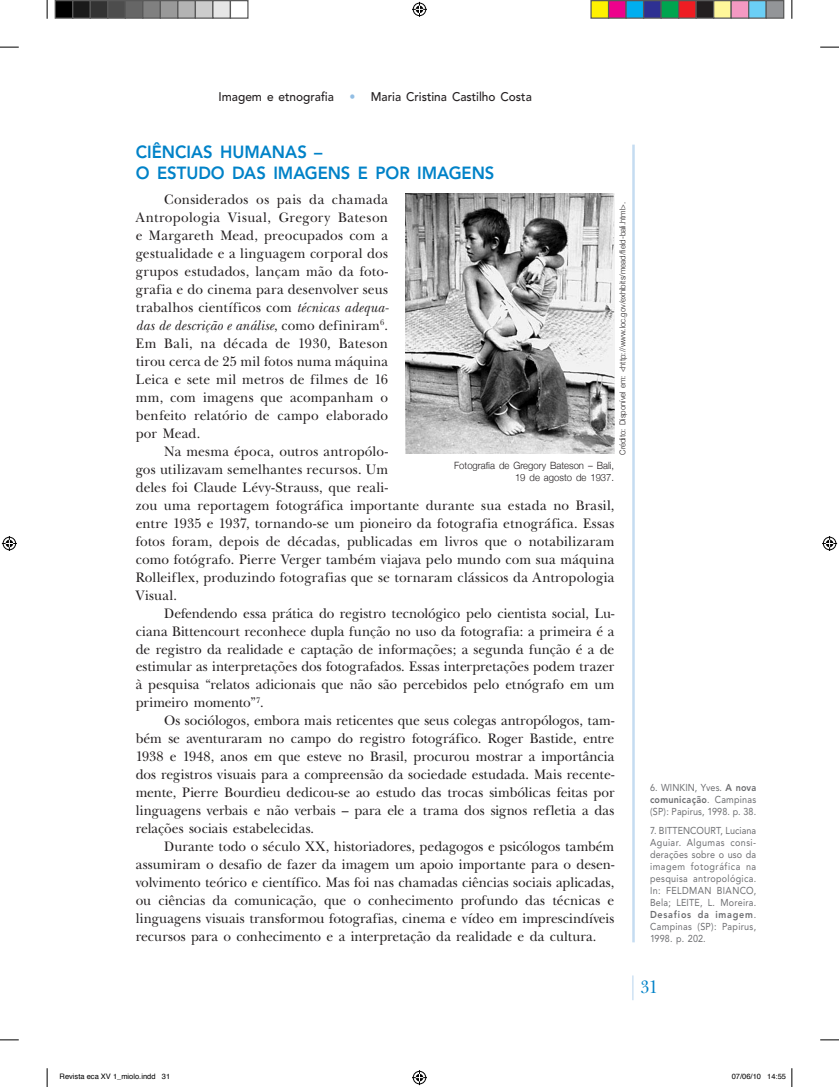
<style>
.page{position:relative;width:839px;height:1087px;background:#fff}
.page>*{position:absolute;margin:0;border:0;box-sizing:border-box;transform-origin:0 0}
.t1{font:18.75px "New Baskerville";color:#0082c8;scale:.9 1}
.t2{font:800 17.5px "Avenir";color:#0082c8;scale:.95 1}
.t3{font:14.38px/18px "New Baskerville";letter-spacing:.01em;color:#231f20;text-align:justify;scale:.95 1}
.t4{font:500 12.5px "Avenir";color:#231f20;scale:.95 1}
.t5{font:10px/12px "Avenir";letter-spacing:.025em;color:#6c6d70;text-align:justify;scale:.9 1}
.t6{font:300 10px/12px "Helvetica Neue";color:#231f20;text-align:right;scale:.95 1}
.t7{font:300 8.12px "Helvetica Neue";color:#231f20;scale:.95 1}
.t8{font:7.5px "Helvetica";color:#000}
.s1{color:#92bee4}
.s2{font-style:italic}
.s3{font-weight:800}
</style>
<div class="page">
<hr style="left:632px;top:145px;width:2px;height:797px;background:#c5dcf1">
<svg style="left:632px;top:975px;width:1px;height:25px"></svg>
<img style="left:406px;top:194px;width:208px;height:260px">
<svg style="left:0;top:46px;width:19px;height:2px"></svg>
<svg style="left:820px;top:46px;width:18px;height:2px"></svg>
<svg style="left:0;top:1039px;width:19px;height:1px"></svg>
<svg style="left:820px;top:1039px;width:18px;height:1px"></svg>
<svg style="left:46px;top:0;width:2px;height:19px"></svg>
<svg style="left:46px;top:1068px;width:2px;height:18px"></svg>
<svg style="left:791px;top:0;width:1px;height:19px"></svg>
<svg style="left:412px;top:2px;width:15px;height:15px"></svg>
<svg style="left:412px;top:1070px;width:15px;height:14px"></svg>
<svg style="left:2px;top:536px;width:15px;height:15px"></svg>
<svg style="left:822px;top:536px;width:14px;height:15px"></svg>
<div style="left:55px;top:1px;width:18px;height:17px;background:#000"></div>
<div style="left:55px;top:0;width:18px;height:19px;border:1px solid #595959"></div>
<div style="left:73px;top:1px;width:17px;height:17px;background:#1a1a1a"></div>
<div style="left:72px;top:0;width:19px;height:19px;border:1px solid #595959"></div>
<div style="left:90px;top:1px;width:18px;height:17px;background:#333"></div>
<div style="left:90px;top:0;width:18px;height:19px;border:1px solid #595959"></div>
<div style="left:108px;top:1px;width:17px;height:17px;background:#4d4d4d"></div>
<div style="left:107px;top:0;width:19px;height:19px;border:1px solid #595959"></div>
<div style="left:125px;top:1px;width:18px;height:17px;background:#666"></div>
<div style="left:125px;top:0;width:18px;height:19px;border:1px solid #595959"></div>
<div style="left:143px;top:1px;width:17px;height:17px;background:#808080"></div>
<div style="left:142px;top:0;width:19px;height:19px;border:1px solid #595959"></div>
<div style="left:160px;top:1px;width:18px;height:17px;background:#999"></div>
<div style="left:160px;top:0;width:18px;height:19px;border:1px solid #595959"></div>
<div style="left:178px;top:1px;width:17px;height:17px;background:#b3b3b3"></div>
<div style="left:177px;top:0;width:19px;height:19px;border:1px solid #595959"></div>
<div style="left:195px;top:1px;width:18px;height:17px;background:#ccc"></div>
<div style="left:195px;top:0;width:18px;height:19px;border:1px solid #595959"></div>
<div style="left:213px;top:1px;width:17px;height:17px;background:#e6e6e6"></div>
<div style="left:212px;top:0;width:19px;height:19px;border:1px solid #595959"></div>
<div style="left:230px;top:0;width:18px;height:19px;border:1px solid #595959"></div>
<div style="left:591px;top:1px;width:17px;height:17px;background:#fff101"></div>
<div style="left:590px;top:0;width:19px;height:19px;border:1px solid #595959"></div>
<div style="left:608px;top:1px;width:18px;height:17px;background:#ed028c"></div>
<div style="left:607px;top:0;width:19px;height:19px;border:1px solid #595959"></div>
<div style="left:626px;top:1px;width:17px;height:17px;background:#00aeef"></div>
<div style="left:625px;top:0;width:19px;height:19px;border:1px solid #595959"></div>
<div style="left:643px;top:1px;width:18px;height:17px;background:#2e3092"></div>
<div style="left:642px;top:0;width:19px;height:19px;border:1px solid #595959"></div>
<div style="left:661px;top:1px;width:17px;height:17px;background:#00a54f"></div>
<div style="left:660px;top:0;width:19px;height:19px;border:1px solid #595959"></div>
<div style="left:678px;top:1px;width:18px;height:17px;background:#ee1d23"></div>
<div style="left:677px;top:0;width:19px;height:19px;border:1px solid #595959"></div>
<div style="left:696px;top:1px;width:17px;height:17px;background:#231f20"></div>
<div style="left:695px;top:0;width:19px;height:19px;border:1px solid #595959"></div>
<div style="left:713px;top:1px;width:18px;height:17px;background:#fff79a"></div>
<div style="left:712px;top:0;width:19px;height:19px;border:1px solid #595959"></div>
<div style="left:731px;top:1px;width:17px;height:17px;background:#f499c2"></div>
<div style="left:730px;top:0;width:19px;height:19px;border:1px solid #595959"></div>
<div style="left:748px;top:1px;width:18px;height:17px;background:#6bcff6"></div>
<div style="left:747px;top:0;width:19px;height:19px;border:1px solid #595959"></div>
<div style="left:766px;top:1px;width:17px;height:17px;background:#939598"></div>
<div style="left:765px;top:0;width:19px;height:19px;border:1px solid #595959"></div>
<svg style="left:791px;top:1068px;width:1px;height:18px"></svg>
<p class="t4" style="left:218px;top:89px;width:331px">Imagem e etnografia <span class="s1">•</span> Maria Cristina Castilho Costa</p>
<p class="t2" style="left:136px;top:141px;width:23px">CIÊNCIAS</p>
<p class="t2" style="left:220px;top:141px;width:55px">HUMANAS</p>
<p class="t2" style="left:314px;top:141px;width:10px">–</p>
<p class="t2" style="left:136px;top:162px;width:179px">O ESTUDO DAS IMAGENS</p>
<p class="t2" style="left:358px;top:162px;width:97px">E POR IMAGENS</p>
<p class="t3" style="left:136px;top:190px;width:267px;text-indent:28px">Considerados os pais da chamada Antropologia Visual, Gregory Bateson e Margareth Mead, preocupados com a gestualidade e a linguagem corporal dos grupos estudados, lançam mão da foto&shy;grafia e do cinema para desenvolver seus trabalhos científicos com <span class="s2">técnicas adequa‑ das de descrição e análise</span>, como definiram<sup>6</sup>.<br>Em Bali, na década de 1930, Bateson tirou cerca de 25 mil fotos numa máquina Leica e sete mil metros de filmes de 16 mm, com imagens que acompanham o benfeito relatório de campo elaborado por Mead.</p>
<p class="t3" style="left:136px;top:442px;width:505px;text-align:left;text-indent:28px">Na mesma época, outros antropólo-<br>gos utilizavam semelhantes recursos. Um<br>deles foi Claude Lévy‑Strauss, que reali-<br>zou uma reportagem fotográfica importante durante sua estada no Brasil, entre 1935 e 1937, tornando‑se um pioneiro da fotografia etnográfica. Essas fotos foram, depois de décadas, publicadas em livros que o notabilizaram como fotógrafo. Pierre Verger também viajava pelo mundo com sua máquina Rolleiflex, produzindo fotografias que se tornaram clássicos da Antropologia Visual.</p>
<p class="t3" style="left:136px;top:604px;width:505px;text-indent:28px">Defendendo essa prática do registro tecnológico pelo cientista social, Lu&shy;ciana Bittencourt reconhece dupla função no uso da fotografia: a primeira é a de registro da realidade e captação de informações; a segunda função é a de estimular as interpretações dos fotografados. Essas interpretações podem trazer à pesquisa “relatos adicionais que não são percebidos pelo etnógrafo em um primeiro momento”<sup>7</sup>.</p>
<p class="t3" style="left:136px;top:711px;width:505px;text-indent:28px">Os sociólogos, embora mais reticentes que seus colegas antropólogos, tam&shy;bém se aventuraram no campo do registro fotográfico. Roger Bastide, entre 1938 e 1948, anos em que esteve no Brasil, procurou mostrar a importância dos registros visuais para a compreensão da sociedade estudada. Mais recente&shy;mente, Pierre Bourdieu dedicou‑se ao estudo das trocas simbólicas feitas por linguagens verbais e não verbais – para ele a trama dos signos refletia a das relações sociais estabelecidas.</p>
<p class="t3" style="left:136px;top:837px;width:505px;text-indent:28px">Durante todo o século XX, historiadores, pedagogos e psicólogos também assumiram o desafio de fazer da imagem um apoio importante para o desen&shy;volvimento teórico e científico. Mas foi nas chamadas ciências sociais aplicadas, ou ciências da comunicação, que o conhecimento profundo das técnicas e linguagens visuais transformou fotografias, cinema e vídeo em imprescindíveis recursos para o conhecimento e a interpretação da realidade e da cultura.</p>
<p class="t7" style="left:617px;top:455px;width:268px;rotate:-90deg">Crédito: Disponível em: &lt;http://www.loc.gov/exhibits/mead/field‑bali.html&gt;.</p>
<p class="t6" style="left:454px;top:459px;width:170px">Fotografia de Gregory Bateson – Bali,<br>19 de agosto de 1937.</p>
<p class="t5" style="left:649px;top:781px;width:119px">6. WINKIN, Yves. <span class="s3">A NOVA COMUNICAÇÃO</span>. Campinas (SP): Papirus, 1998. p. 38.</p>
<p class="t5" style="left:649px;top:824px;width:119px">7. BITTENCOURT, Luciana Aguiar. Algumas consi‑ derações sobre o uso da imagem fotográfica na pesquisa antropológica.<br>In: FELDMAN BIANCO, Bela; LEITE, L. Moreira.<br><span class="s3">DESAFIOS DA IMAGEM</span>.<br>Campinas (SP): Papirus, 1998. p. 202.</p>
<h1 class="t1" style="left:640px;top:975px;width:21px">31</h1>
<p class="t8" style="left:60px;top:1070px;width:112px">Revista eca XV 1_miolo.indd 31</p>
<p class="t8" style="left:731px;top:1070px;width:56px">07/06/10 14:55</p>
</div>
